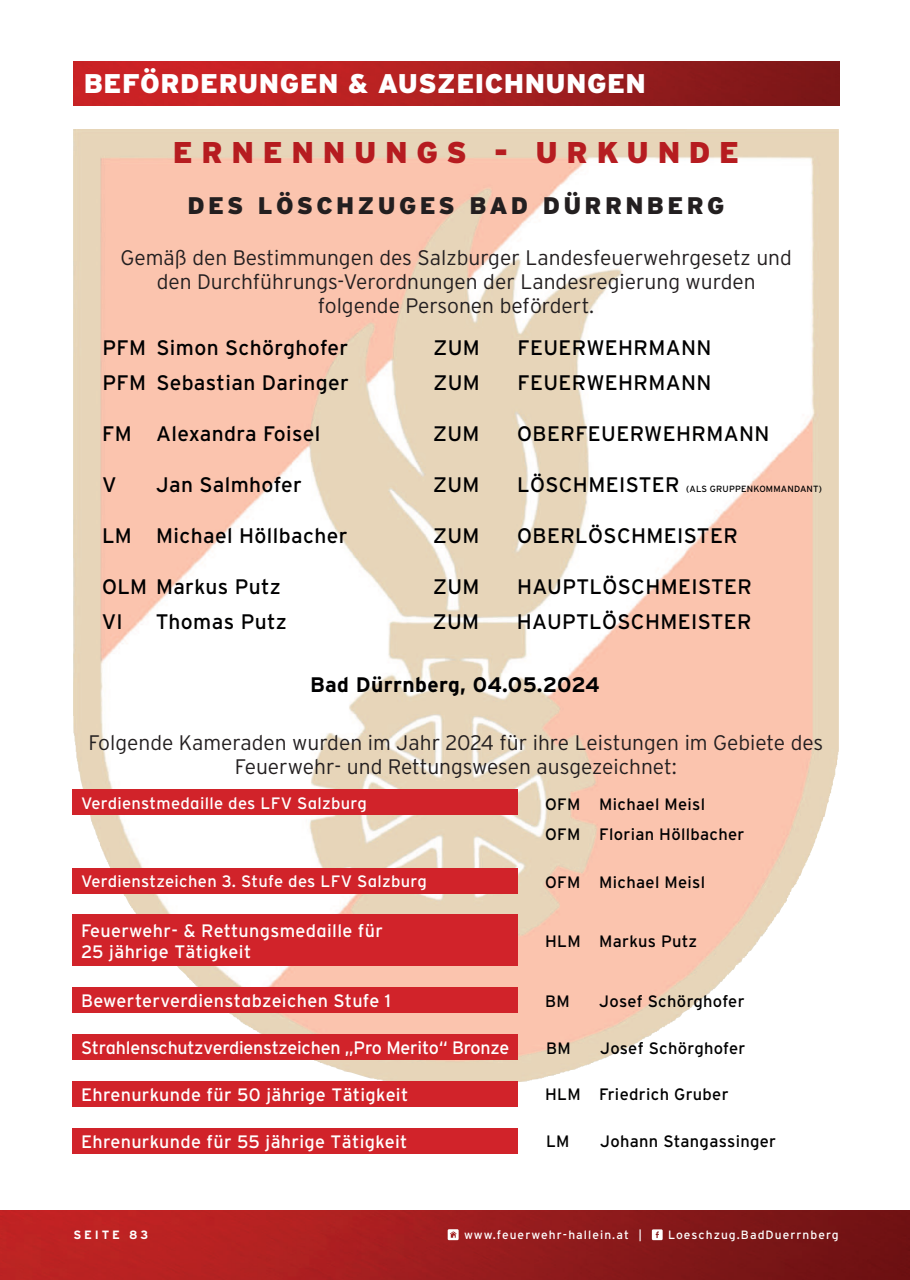
<style>
.page{position:relative;width:910px;height:1280px;background:#fff}
.page>*{position:absolute;margin:0;border:0;box-sizing:border-box;transform-origin:0 0}
.t1{font:900 30px "Interstate";letter-spacing:.285em;color:#b61c20}
.t2{font:900 27px "Interstate";letter-spacing:.015em;color:#fff}
.t3{font:900 24px "Interstate";letter-spacing:.135em;color:#231f20}
.t4{font:21px/34.8px "Interstate";letter-spacing:.02em;color:#000001}
.t5{font:300 21px/24px "Interstate";color:#231f20;text-align:center}
.t6{font:700 21px "Interstate";letter-spacing:.02em;color:#000001}
.t7{font:18px/21px "Interstate";letter-spacing:.02em;color:#fff}
.t8{font:18px "Interstate";letter-spacing:-.01em;color:#fff}
.t9{font:16.5px/30.8px "Interstate";letter-spacing:.02em;color:#000001}
.t10{font:16.5px "Interstate";letter-spacing:.02em;color:#fff}
.t11{font:12px "Interstate";letter-spacing:.09em;color:#fff}
.t12{font:700 12px "Interstate";letter-spacing:.24em;color:#fff}
.t13{font:9px "Interstate";letter-spacing:.02em;color:#000001}
</style>
<div class="page">
<img style="left:0;top:1210px;width:910px;height:70px">
<svg style="left:448px;top:1229px;width:11px;height:11px"></svg>
<svg style="left:652px;top:1229px;width:11px;height:11px"></svg>
<img style="left:73px;top:62px;width:767px;height:43px">
<img style="left:73px;top:129px;width:612px;height:798px">
<img style="left:685px;top:129px;width:154px;height:798px">
<img style="left:177px;top:927px;width:591px;height:53px">
<img style="left:191px;top:980px;width:532px;height:54px">
<img style="left:314px;top:1034px;width:338px;height:48px">
<div style="left:73px;top:789px;width:445px;height:26px;background:#d1232a"></div>
<div style="left:73px;top:868px;width:445px;height:25px;background:#d1232a"></div>
<div style="left:73px;top:914px;width:445px;height:52px;background:#d1232a"></div>
<div style="left:73px;top:987px;width:445px;height:26px;background:#d1232a"></div>
<div style="left:73px;top:1081px;width:445px;height:25px;background:#d1232a"></div>
<div style="left:73px;top:1128px;width:445px;height:25px;background:#d1232a"></div>
<div style="left:73px;top:1034px;width:445px;height:26px;background:#d1232a"></div>
<p class="t2" style="left:84px;top:68px;width:564px">BEFÖRDERUNGEN &amp; AUSZEICHNUNGEN</p>
<h1 class="t1" style="left:173px;top:136px;width:568px">ERNENNUNGS - URKUNDE</h1>
<p class="t3" style="left:188px;top:192px;width:538px">DES LÖSCHZUGES BAD DÜRRNBERG</p>
<p class="t5" style="left:121px;top:246px;width:673px">Gemäß den Bestimmungen des Salzburger Landesfeuerwehrgesetz und den Durchführungs-Verordnungen der Landesregierung wurden folgende Personen befördert.</p>
<p class="t4" style="left:102px;top:331px;width:248px">PFM Simon Schörghofer<br>PFM Sebastian Daringer</p>
<p class="t4" style="left:433px;top:331px;width:48px">ZUM</p>
<p class="t4" style="left:517px;top:331px;width:196px">FEUERWEHRMANN</p>
<p class="t4" style="left:433px;top:366px;width:48px">ZUM</p>
<p class="t4" style="left:517px;top:366px;width:196px">FEUERWEHRMANN</p>
<p class="t4" style="left:102px;top:417px;width:220px">FM Alexandra Foisel</p>
<p class="t4" style="left:433px;top:417px;width:48px">ZUM</p>
<p class="t4" style="left:517px;top:417px;width:254px">OBERFEUERWEHRMANN</p>
<p class="t4" style="left:102px;top:468px;width:16px">V</p>
<p class="t4" style="left:156px;top:468px;width:147px">Jan Salmhofer</p>
<p class="t4" style="left:433px;top:468px;width:48px">ZUM</p>
<p class="t4" style="left:102px;top:519px;width:247px">LM Michael Höllbacher</p>
<p class="t4" style="left:433px;top:519px;width:48px">ZUM</p>
<p class="t4" style="left:517px;top:519px;width:222px">OBERLÖSCHMEISTER</p>
<p class="t4" style="left:517px;top:468px;width:164px">LÖSCHMEISTER</p>
<p class="t13" style="left:686px;top:484px;width:137px">(ALS GRUPPENKOMMANDANT)</p>
<p class="t4" style="left:102px;top:570px;width:180px">OLM Markus Putz</p>
<p class="t4" style="left:433px;top:570px;width:48px">ZUM</p>
<p class="t4" style="left:517px;top:570px;width:237px">HAUPTLÖSCHMEISTER</p>
<p class="t4" style="left:102px;top:604px;width:23px">VI</p>
<p class="t4" style="left:156px;top:604px;width:133px">Thomas Putz</p>
<p class="t4" style="left:433px;top:604px;width:48px">ZUM</p>
<p class="t4" style="left:517px;top:604px;width:237px">HAUPTLÖSCHMEISTER</p>
<p class="t6" style="left:310px;top:673px;width:291px">Bad Dürrnberg, 04.05.2024</p>
<p class="t5" style="left:88px;top:731px;width:736px">Folgende Kameraden wurden im Jahr 2024 für ihre Leistungen im Gebiete des<br>Feuerwehr- und Rettungswesen ausgezeichnet:</p>
<p class="t10" style="left:81px;top:794px;width:287px">Verdienstmedaille des LFV Salzburg</p>
<p class="t9" style="left:545px;top:788px;width:201px">OFM Michael Meisl<br>OFM Florian Höllbacher</p>
<p class="t10" style="left:81px;top:872px;width:347px">Verdienstzeichen 3. Stufe des LFV Salzburg</p>
<p class="t9" style="left:545px;top:867px;width:161px">OFM Michael Meisl</p>
<p class="t7" style="left:81px;top:920px;width:303px">Feuerwehr- &amp; Rettungsmedaille für<br>25 jährige Tätigkeit</p>
<p class="t9" style="left:545px;top:926px;width:154px">HLM Markus Putz</p>
<p class="t7" style="left:81px;top:991px;width:312px">Bewerterverdienstabzeichen Stufe 1</p>
<p class="t9" style="left:545px;top:986px;width:26px">BM</p>
<p class="t9" style="left:599px;top:986px;width:147px">Josef Schörghofer</p>
<p class="t9" style="left:546px;top:1033px;width:26px">BM</p>
<p class="t9" style="left:600px;top:1033px;width:147px">Josef Schörghofer</p>
<p class="t9" style="left:545px;top:1079px;width:185px">HLM Friedrich Gruber</p>
<p class="t9" style="left:546px;top:1126px;width:25px">LM</p>
<p class="t9" style="left:600px;top:1126px;width:178px">Johann Stangassinger</p>
<p class="t8" style="left:81px;top:1038px;width:430px">Strahlenschutzverdienstzeichen „Pro Merito“ Bronze</p>
<p class="t7" style="left:81px;top:1084px;width:329px">Ehrenurkunde für 50 jährige Tätigkeit</p>
<p class="t7" style="left:81px;top:1131px;width:328px">Ehrenurkunde für 55 jährige Tätigkeit</p>
<p class="t12" style="left:73px;top:1228px;width:76px">SEITE 83</p>
<p class="t11" style="left:464px;top:1228px;width:180px">www.feuerwehr-hallein.at |</p>
<p class="t11" style="left:668px;top:1228px;width:172px">Loeschzug.BadDuerrnberg</p>
</div>
